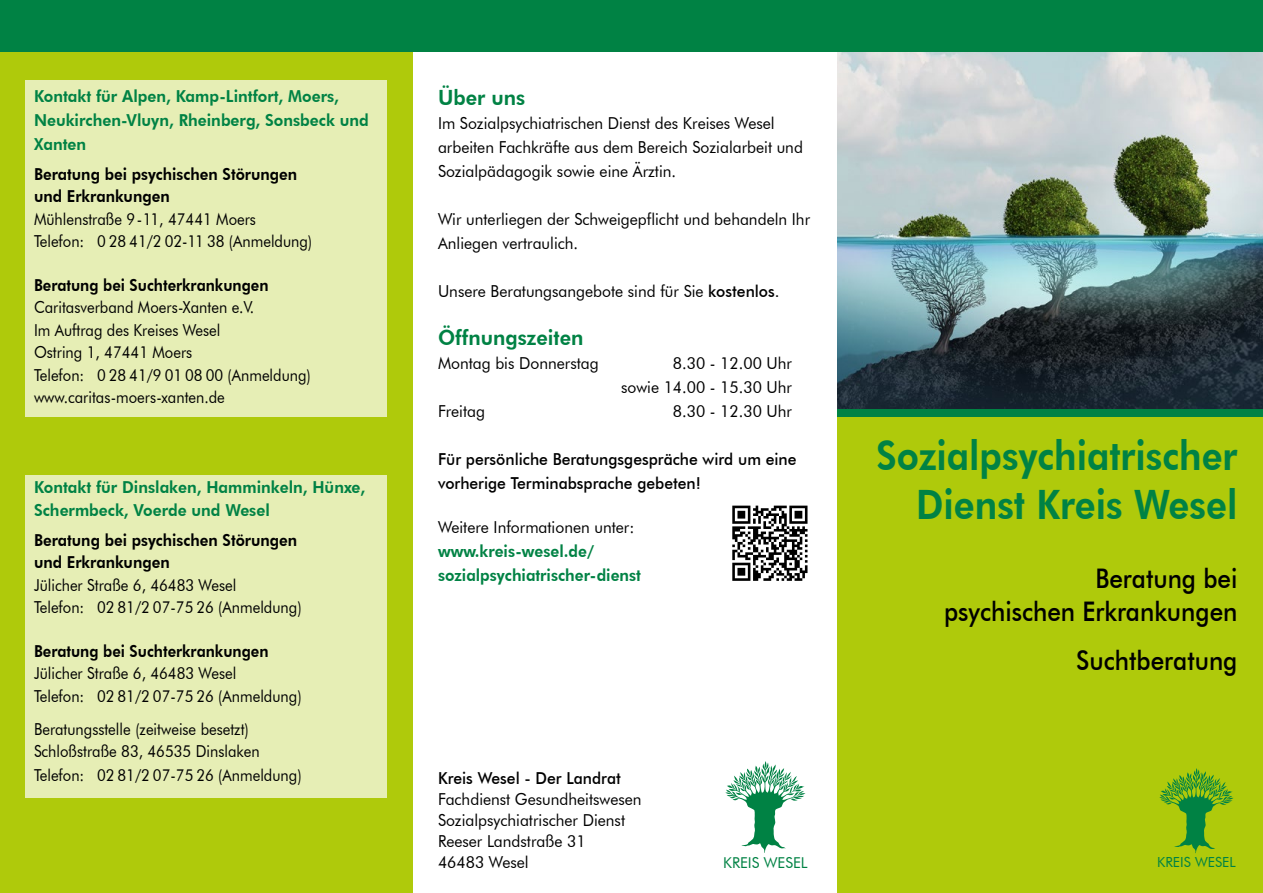
<style>
.page{position:relative;width:1263px;height:893px;background:#fff}
.page>*{position:absolute;margin:0;border:0;box-sizing:border-box;transform-origin:0 0}
.t1{font:800 40.5px "Futura BT";color:#008244;scale:.9 1}
.t2{font:500 27px "Futura BT";color:#000;scale:.9 1}
.t3{font:800 21px "Futura BT";color:#008244;scale:.95 1}
.t4{font:16.5px/24px "Futura BT";color:#000;scale:.95 1}
.t5{font:16.5px "Futura BT";color:#000;scale:.9 1}
.t6{font:800 16.5px/24px "Futura BT";color:#008244;scale:.95 1}
.t7{font:500 16.5px/24px "Futura BT";color:#000;scale:.95 1}
.t8{font:800 16.5px/22.5px "Futura BT";color:#000;scale:.92 1}
.t9{font:800 16.5px "Futura BT";color:#000;scale:.9 1}
.t10{font:800 16.5px/24px "Futura BT";color:#008244;scale:.94 1}
.t11{font:15px "Futura BT";color:#008244}
.t12{font:13.95px "Futura BT";color:#008244}
.s1{font-weight:500}
</style>
<div class="page">
<div style="left:0;top:45px;width:412px;height:848px;background:#afca0b"></div>
<div style="left:838px;top:51px;width:425px;height:366px;background:#008244"></div>
<img style="left:838px;top:52px;width:425px;height:356px">
<div style="left:0;top:0;width:1263px;height:51px;background:#008244"></div>
<div style="left:838px;top:417px;width:425px;height:476px;background:#afca0b"></div>
<svg style="left:1159px;top:768px;width:74px;height:85px"></svg>
<svg style="left:725px;top:761px;width:80px;height:92px"></svg>
<svg style="left:732px;top:505px;width:76px;height:68px"></svg>
<svg style="left:732px;top:506px;width:75px;height:75px"></svg>
<div style="left:26px;top:81px;width:361px;height:336px;background:#e6eeb5"></div>
<div style="left:26px;top:475px;width:361px;height:323px;background:#e6eeb5"></div>
<p class="t6" style="left:34px;top:84px;width:354px">Kontakt für Alpen, Kamp-Lintfort, Moers,<br>Neukirchen-Vluyn, Rheinberg, Sonsbeck und<br>Xanten</p>
<p class="t8" style="left:34px;top:163px;width:288px">Beratung bei psychischen Störungen und Erkrankungen</p>
<p class="t5" style="left:34px;top:209px;width:248px">Mühlenstraße 9-11, 47441 Moers</p>
<p class="t5" style="left:34px;top:231px;width:311px">Telefon: 0 28 41/2 02-11 38 (Anmeldung)</p>
<p class="t9" style="left:34px;top:275px;width:262px">Beratung bei Suchterkrankungen</p>
<p class="t5" style="left:34px;top:297px;width:246px">Caritasverband Moers-Xanten e.V.</p>
<p class="t5" style="left:34px;top:320px;width:209px">Im Auftrag des Kreises Wesel</p>
<p class="t5" style="left:34px;top:342px;width:177px">Ostring 1, 47441 Moers</p>
<p class="t5" style="left:34px;top:365px;width:309px">Telefon: 0 28 41/9 01 08 00 (Anmeldung)</p>
<p class="t5" style="left:34px;top:387px;width:214px">www.caritas-moers-xanten.de</p>
<p class="t6" style="left:34px;top:476px;width:350px;line-height:22.5px">Kontakt für Dinslaken, Hamminkeln, Hünxe,<br>Schermbeck, Voerde und Wesel</p>
<p class="t8" style="left:34px;top:529px;width:288px">Beratung bei psychischen Störungen und Erkrankungen</p>
<p class="t5" style="left:34px;top:575px;width:226px">Jülicher Straße 6, 46483 Wesel</p>
<p class="t5" style="left:34px;top:597px;width:299px">Telefon: 02 81/2 07-75 26 (Anmeldung)</p>
<p class="t9" style="left:34px;top:641px;width:262px">Beratung bei Suchterkrankungen</p>
<p class="t5" style="left:34px;top:663px;width:226px">Jülicher Straße 6, 46483 Wesel</p>
<p class="t5" style="left:34px;top:686px;width:299px">Telefon: 02 81/2 07-75 26 (Anmeldung)</p>
<p class="t5" style="left:34px;top:719px;width:240px">Beratungsstelle (zeitweise besetzt)</p>
<p class="t5" style="left:34px;top:741px;width:252px">Schloßstraße 83, 46535 Dinslaken</p>
<p class="t5" style="left:34px;top:765px;width:299px">Telefon: 02 81/2 07-75 26 (Anmeldung)</p>
<p class="t3" style="left:438px;top:85px;width:93px">Über uns</p>
<p class="t4" style="left:438px;top:111px;width:386px">Im Sozialpsychiatrischen Dienst des Kreises Wesel arbeiten Fachkräfte aus dem Bereich Sozialarbeit und<br>Sozialpädagogik sowie eine Ärztin.</p>
<p class="t4" style="left:438px;top:207px;width:393px">Wir unterliegen der Schweigepflicht und behandeln Ihr<br>Anliegen vertraulich.</p>
<p class="t4" style="left:438px;top:279px;width:361px">Unsere Beratungsangebote sind für Sie <span class="s1">kostenlos.</span></p>
<p class="t3" style="left:438px;top:325px;width:155px">Öffnungszeiten</p>
<p class="t4" style="left:438px;top:351px;width:171px">Montag bis Donnerstag</p>
<p class="t4" style="left:673px;top:351px;width:127px">8.30 - 12.00 Uhr</p>
<p class="t4" style="left:621px;top:375px;width:181px">sowie 14.00 - 15.30 Uhr</p>
<p class="t4" style="left:438px;top:399px;width:51px">Freitag</p>
<p class="t4" style="left:673px;top:399px;width:127px">8.30 - 12.30 Uhr</p>
<p class="t7" style="left:438px;top:447px;width:379px">Für persönliche Beratungsgespräche wird um eine vorherige Terminabsprache gebeten!</p>
<p class="t4" style="left:438px;top:515px;width:208px">Weitere Informationen unter:</p>
<p class="t10" style="left:438px;top:539px;width:217px">www.kreis-wesel.de/ sozialpsychiatrischer-dienst</p>
<p class="t1" style="left:876px;top:431px;width:403px">Sozialpsychiatrischer</p>
<p class="t1" style="left:916px;top:480px;width:358px">Dienst Kreis Wesel</p>
<p class="t2" style="left:1095px;top:562px;width:159px">Beratung bei</p>
<p class="t2" style="left:944px;top:595px;width:327px">psychischen Erkrankungen</p>
<p class="t2" style="left:1076px;top:644px;width:181px">Suchtberatung</p>
<p class="t7" style="left:438px;top:766px;width:194px">Kreis Wesel - Der Landrat</p>
<p class="t4" style="left:438px;top:787px;width:216px">Fachdienst Gesundheitswesen</p>
<p class="t4" style="left:438px;top:808px;width:198px">Sozialpsychiatrischer Dienst</p>
<p class="t4" style="left:438px;top:829px;width:157px">Reeser Landstraße 31</p>
<p class="t4" style="left:438px;top:850px;width:97px">46483 Wesel</p>
<p class="t11" style="left:723px;top:853px;width:86px">KREIS WESEL</p>
<p class="t12" style="left:1157px;top:853px;width:80px">KREIS WESEL</p>
</div>
